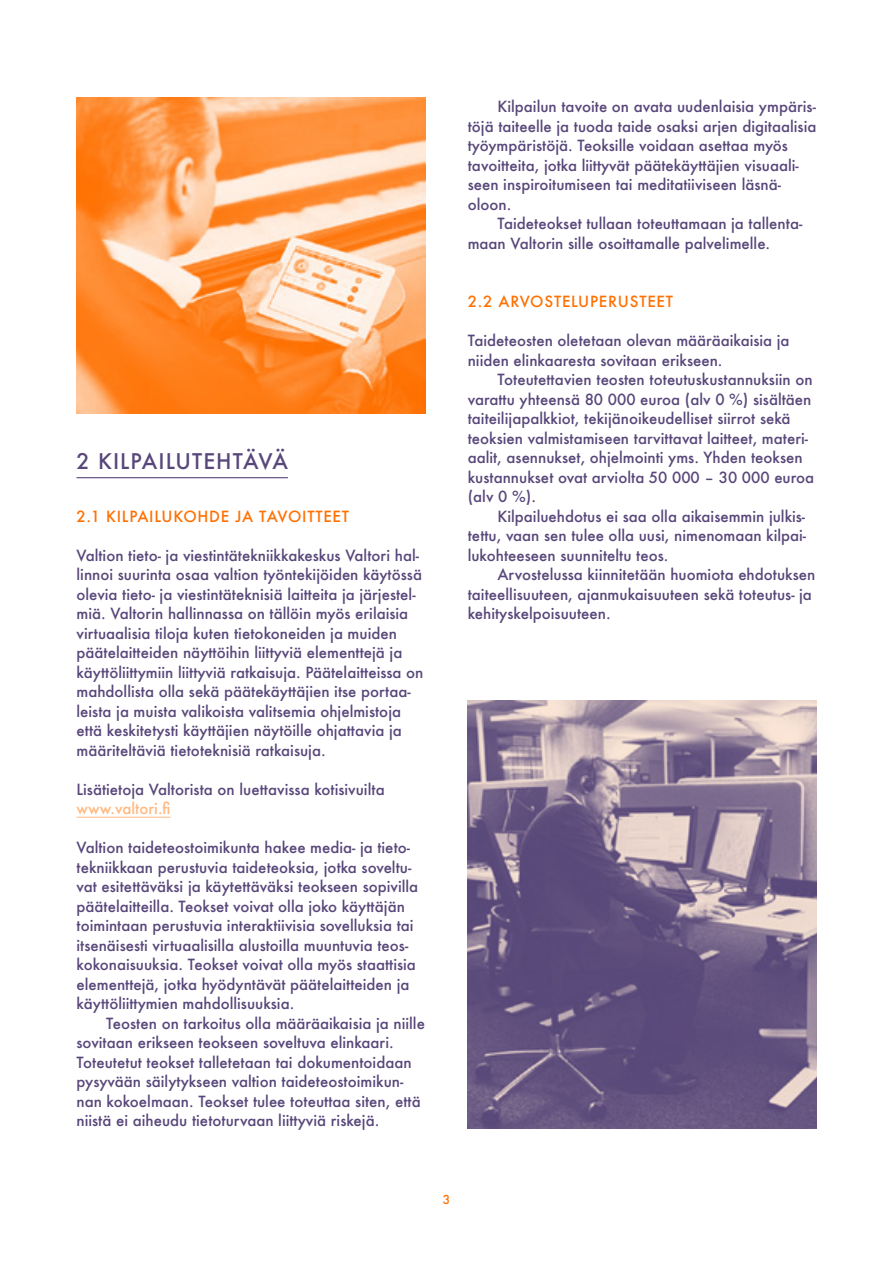
<style>
.page{position:relative;width:893px;height:1263px;background:#fff}
.page>*{position:absolute;margin:0;border:0;box-sizing:border-box;transform-origin:0 0}
.t1{font:500 21px "Futura";letter-spacing:.05em;color:#58477a}
.t2{font:500 15px/19.5px "Futura";color:#58477a}
.t3{font:500 15px "Futura";letter-spacing:.05em;color:#ff7000}
.t4{font:500 15px "Futura";color:#ffb880}
.t5{font:500 12px "Futura";color:#ff7000}
</style>
<div class="page">
<hr style="left:77px;top:477px;width:211px;height:1px;background:#58477a">
<hr style="left:77px;top:817px;width:94px;height:1px;background:#ffb880">
<img style="left:77px;top:98px;width:348px;height:315px">
<img style="left:468px;top:700px;width:348px;height:428px">
<h1 class="t1" style="left:77px;top:446px;width:213px">2 KILPAILUTEHTÄVÄ</h1>
<p class="t3" style="left:77px;top:506px;width:274px">2.1 KILPAILUKOHDE JA TAVOITTEET</p>
<p class="t2" style="left:77px;top:545px;width:348px">Valtion tieto- ja viestintätekniikkakeskus Valtori hal&shy;linnoi suurinta osaa valtion työntekijöiden käytössä olevia tieto- ja viestintäteknisiä laitteita ja järjestel&shy;miä. Valtorin hallinnassa on tällöin myös erilaisia virtuaalisia tiloja kuten tietokoneiden ja muiden päätelaitteiden näyttöihin liittyviä elementtejä ja käyttöliittymiin liittyviä ratkaisuja. Päätelaitteissa on mahdollista olla sekä päätekäyttäjien itse portaa&shy;leista ja muista valikoista valitsemia ohjelmistoja että keskitetysti käyttäjien näytöille ohjattavia ja määriteltäviä tietoteknisiä ratkaisuja.</p>
<p class="t2" style="left:77px;top:779px;width:310px">Lisätietoja Valtorista on luettavissa kotisivuilta</p>
<p class="t4" style="left:77px;top:798px;width:96px">www.valtori.fi</p>
<p class="t2" style="left:77px;top:838px;width:343px">Valtion taideteostoimikunta hakee media- ja tieto&shy;tekniikkaan perustuvia taideteoksia, jotka soveltu&shy;vat esitettäväksi ja käytettäväksi teokseen sopivilla päätelaitteilla. Teokset voivat olla joko käyttäjän toimintaan perustuvia interaktiivisia sovelluksia tai itsenäisesti virtuaalisilla alustoilla muuntuvia teos&shy;kokonaisuuksia. Teokset voivat olla myös staattisia elementtejä, jotka hyödyntävät päätelaitteiden ja käyttöliittymien mahdollisuuksia.</p>
<p class="t2" style="left:77px;top:1013px;width:350px;text-indent:30px">Teosten on tarkoitus olla määräaikaisia ja niille sovitaan erikseen teokseen soveltuva elinkaari.<br>Toteutetut teokset talletetaan tai dokumentoidaan pysyvään säilytykseen valtion taideteostoimikun&shy;nan kokoelmaan. Teokset tulee toteuttaa siten, että niistä ei aiheudu tietoturvaan liittyviä riskejä.</p>
<p class="t2" style="left:468px;top:97px;width:350px;text-indent:30px">Kilpailun tavoite on avata uudenlaisia ympäris&shy;töjä taiteelle ja tuoda taide osaksi arjen digitaalisia työympäristöjä. Teoksille voidaan asettaa myös tavoitteita, jotka liittyvät päätekäyttäjien visuaali&shy;seen inspiroitumiseen tai meditatiiviseen läsnä&shy;oloon.</p>
<p class="t2" style="left:468px;top:214px;width:336px;text-indent:30px">Taideteokset tullaan toteuttamaan ja tallenta&shy;maan Valtorin sille osoittamalle palvelimelle.</p>
<p class="t3" style="left:468px;top:291px;width:207px">2.2 ARVOSTELUPERUSTEET</p>
<p class="t2" style="left:468px;top:331px;width:323px">Taideteosten oletetaan olevan määräaikaisia ja niiden elinkaaresta sovitaan erikseen.</p>
<p class="t2" style="left:468px;top:370px;width:348px;text-indent:30px">Toteutettavien teosten toteutuskustannuksiin on varattu yhteensä 80 000 euroa (alv 0 %) sisältäen taiteilijapalkkiot, tekijänoikeudelliset siirrot sekä teoksien valmistamiseen tarvittavat laitteet, materi&shy;aalit, asennukset, ohjelmointi yms. Yhden teoksen kustannukset ovat arviolta 50 000 – 30 000 euroa (alv 0 %).</p>
<p class="t2" style="left:468px;top:506px;width:340px;text-align:justify;text-indent:30px">Kilpailuehdotus ei saa olla aikaisemmin julkis&shy;tettu, vaan sen tulee olla uusi, nimenomaan kilpai&shy;lukohteeseen suunniteltu teos.</p>
<p class="t2" style="left:468px;top:565px;width:349px;text-indent:30px">Arvostelussa kiinnitetään huomiota ehdotuksen taiteellisuuteen, ajanmukaisuuteen sekä toteutus- ja kehityskelpoisuuteen.</p>
<p class="t5" style="left:443px;top:1191px;width:9px">3</p>
</div>
